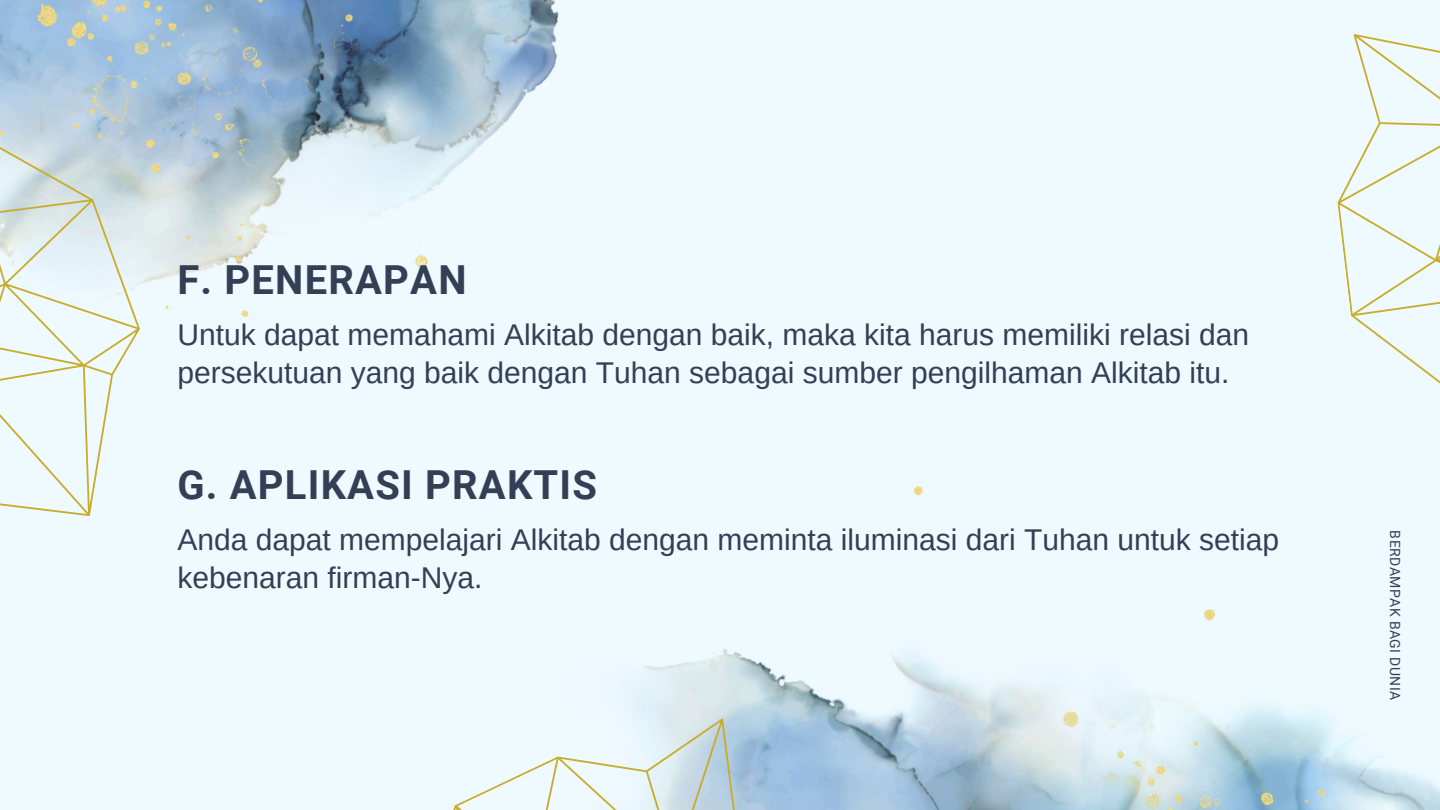
<style>
.page{position:relative;width:1440px;height:810px;background:#eefaff}
.page>*{position:absolute;margin:0;border:0;box-sizing:border-box;transform-origin:0 0}
.t1{font:700 40px "Roboto";letter-spacing:.03em;color:#343f56}
.t2{font:30px/38.2px "Arimo";color:#343f56}
.t3{font:14px "Roboto";letter-spacing:.03em;color:#343f56}
</style>
<div class="page">
<svg style="left:1337px;top:34px;width:103px;height:350px"></svg>
<img style="left:427px;top:0;width:132px;height:264px">
<svg style="left:0;top:317px;width:140px;height:199px"></svg>
<img style="left:1290px;top:712px;width:150px;height:98px">
<img style="left:642px;top:486px;width:648px;height:324px">
<svg style="left:453px;top:686px;width:393px;height:124px"></svg>
<img style="left:0;top:0;width:427px;height:317px">
<h1 class="t1" style="left:177px;top:257px;width:291px">F. PENERAPAN</h1>
<p class="t2" style="left:177px;top:315px;width:1073px">Untuk dapat memahami Alkitab dengan baik, maka kita harus memiliki relasi dan persekutuan yang baik dengan Tuhan sebagai sumber pengilhaman Alkitab itu.</p>
<h1 class="t1" style="left:177px;top:462px;width:421px">G. APLIKASI PRAKTIS</h1>
<p class="t2" style="left:177px;top:520px;width:1103px">Anda dapat mempelajari Alkitab dengan meminta iluminasi dari Tuhan untuk setiap kebenaran firman-Nya.</p>
<p class="t3" style="left:1403px;top:530px;width:171px;rotate:90deg">BERDAMPAK BAGI DUNIA</p>
</div>
